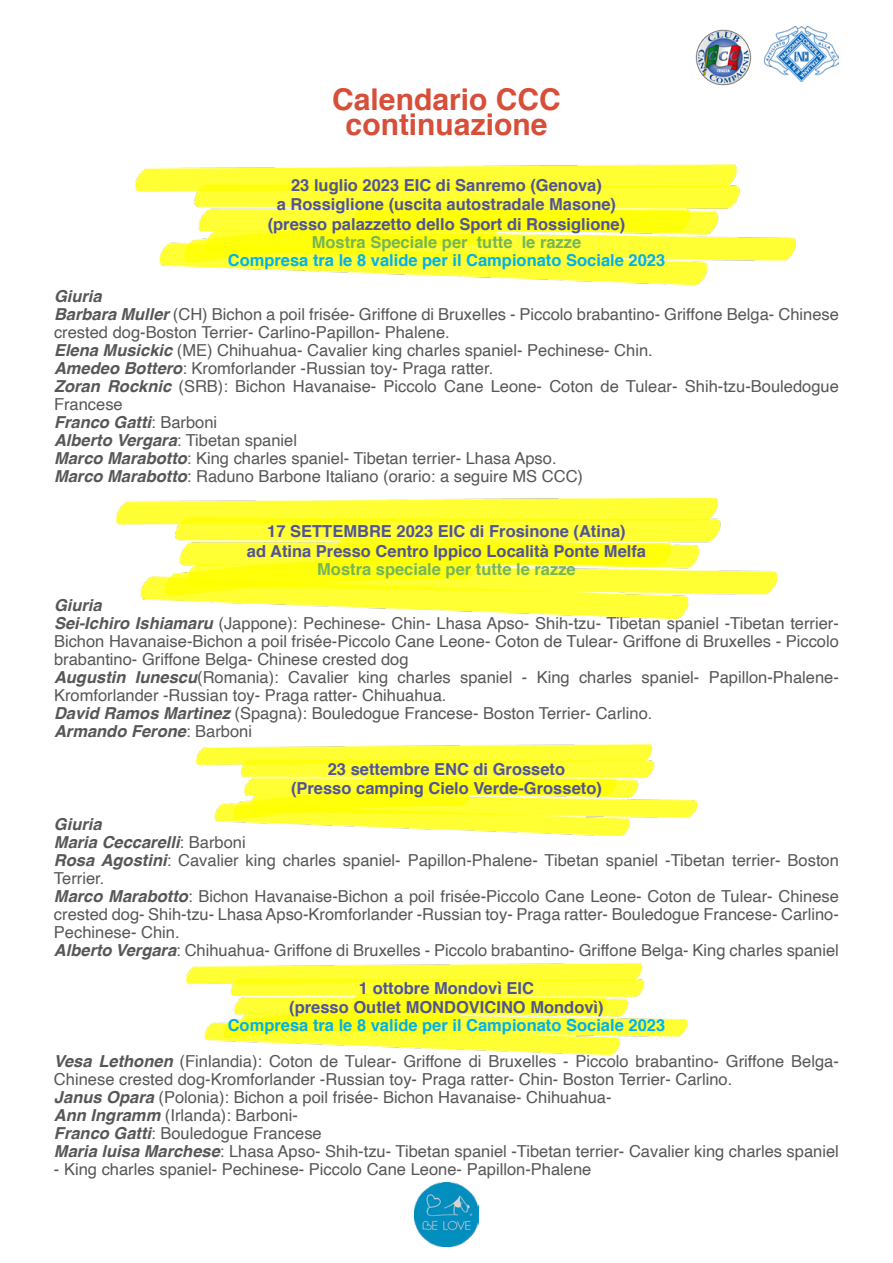
<style>
.page{position:relative;width:893px;height:1263px;background:#fff}
.page>*{position:absolute;margin:0;border:0;box-sizing:border-box;transform-origin:0 0}
.t1{font:700 30px/25.5px "Helvetica";color:#d74f38;text-align:center}
.t2{font:16.5px/18px "Helvetica";color:#575756}
.t3{font:700 16.5px/19.5px "Helvetica";color:#505398;text-align:center}
.t4{font:700 16.5px "Helvetica";color:#75b558}
.t5{font:700 16.5px "Helvetica";color:#00b1eb}
.s1{font-weight:700;font-style:italic}
.s2{font-weight:700;color:#00b1eb}
</style>
<div class="page">
<img style="left:186px;top:963px;width:500px;height:91px">
<img style="left:197px;top:744px;width:499px;height:92px">
<img style="left:135px;top:164px;width:660px;height:121px">
<img style="left:117px;top:498px;width:659px;height:121px">
<img style="left:695px;top:29px;width:57px;height:57px">
<img style="left:764px;top:27px;width:75px;height:54px">
<img style="left:415px;top:1182px;width:63px;height:64px">
<h1 class="t1" style="left:332px;top:87px;width:230px">Calendario CCC continuazione</h1>
<p class="t3" style="left:268px;top:176px;width:359px">23 luglio 2023 EIC di Sanremo (Genova)<br>a Rossiglione (uscita autostradale Masone) (presso palazzetto dello Sport di Rossiglione)</p>
<p class="t4" style="left:312px;top:229px;width:271px">Mostra Speciale per tutte le razze</p>
<p class="t5" style="left:228px;top:247px;width:439px">Compresa tra le 8 valide per il Campionato Sociale 2023</p>
<p class="t2" style="left:54px;top:288px;width:786px"><span class="s1">Giuria<br>Barbara Muller</span> (CH) Bichon a poil frisée- Griffone di Bruxelles - Piccolo brabantino- Griffone Belga- Chinese crested dog-Boston Terrier- Carlino-Papillon- Phalene.<br><span class="s1">Elena Musickic</span> (ME) Chihuahua- Cavalier king charles spaniel- Pechinese- Chin.<br><span class="s1">Amedeo Bottero</span>: Kromforlander -Russian toy- Praga ratter.<br><span class="s1">Zoran Rocknic</span> (SRB): Bichon Havanaise- Piccolo Cane Leone- Coton de Tulear- Shih-tzu-Bouledogue Francese<br><span class="s1">Franco Gatti</span>: Barboni<br><span class="s1">Alberto Vergara</span>: Tibetan spaniel<br><span class="s1">Marco Marabotto</span>: King charles spaniel- Tibetan terrier- Lhasa Apso.<br><span class="s1">Marco Marabotto</span>: Raduno Barbone Italiano (orario: a seguire MS CCC)</p>
<p class="t3" style="left:247px;top:522px;width:401px">17 SETTEMBRE 2023 EIC di Frosinone (Atina)<br>ad Atina Presso Centro Ippico Località Ponte Melfa</p>
<p class="t4" style="left:317px;top:556px;width:260px">Mostra speciale per tutte le razze</p>
<p class="t2" style="left:54px;top:597px;width:786px"><span class="s1">Giuria<br>Sei-Ichiro Ishiamaru</span> (Jappone): Pechinese- Chin- Lhasa Apso- Shih-tzu- Tibetan spaniel -Tibetan terrier-Bichon Havanaise-Bichon a poil frisée-Piccolo Cane Leone- Coton de Tulear- Griffone di Bruxelles - Piccolo brabantino- Griffone Belga- Chinese crested dog<br><span class="s1">Augustin Iunescu</span>(Romania): Cavalier king charles spaniel - King charles spaniel- Papillon-Phalene-Kromforlander -Russian toy- Praga ratter- Chihuahua.<br><span class="s1">David Ramos Martinez</span> (Spagna): Bouledogue Francese- Boston Terrier- Carlino.<br><span class="s1">Armando Ferone</span>: Barboni</p>
<p class="t3" style="left:291px;top:759px;width:312px">23 settembre ENC di Grosseto<br>(Presso camping Cielo Verde-Grosseto)</p>
<p class="t2" style="left:54px;top:816px;width:786px"><span class="s1">Giuria<br>Maria Ceccarelli</span>: Barboni<br><span class="s1">Rosa Agostini</span>: Cavalier king charles spaniel- Papillon-Phalene- Tibetan spaniel -Tibetan terrier- Boston Terrier.<br><span class="s1">Marco Marabotto</span>: Bichon Havanaise-Bichon a poil frisée-Piccolo Cane Leone- Coton de Tulear- Chinese crested dog- Shih-tzu- Lhasa Apso-Kromforlander -Russian toy- Praga ratter- Bouledogue Francese- Carlino-Pechinese- Chin.<br><span class="s1">Alberto Vergara</span>: Chihuahua- Griffone di Bruxelles - Piccolo brabantino- Griffone Belga- King charles spaniel</p>
<p class="t3" style="left:289px;top:978px;width:316px">1 ottobre Mondovì EIC<br>(presso Outlet MONDOVICINO Mondovì)</p>
<p class="t2" style="left:54px;top:1008px;width:786px;line-height:36px;text-align:center"><span class="s2">Compresa tra le 8 valide per il Campionato Sociale 2023<br></span><span class="s1">Vesa Lethonen</span> (Finlandia): Coton de Tulear- Griffone di Bruxelles - Piccolo brabantino- Griffone Belga-</p>
<p class="t2" style="left:54px;top:1071px;width:786px">Chinese crested dog-Kromforlander -Russian toy- Praga ratter- Chin- Boston Terrier- Carlino.<br><span class="s1">Janus Opara</span> (Polonia): Bichon a poil frisée- Bichon Havanaise- Chihuahua-<br><span class="s1">Ann Ingramm</span> (Irlanda): Barboni-<br><span class="s1">Franco Gatti</span>: Bouledogue Francese<br><span class="s1">Maria luisa Marchese</span>: Lhasa Apso- Shih-tzu- Tibetan spaniel -Tibetan terrier- Cavalier king charles spaniel</p>
<p class="t2" style="left:54px;top:1161px;width:539px">- King charles spaniel- Pechinese- Piccolo Cane Leone- Papillon-Phalene</p>
</div>
